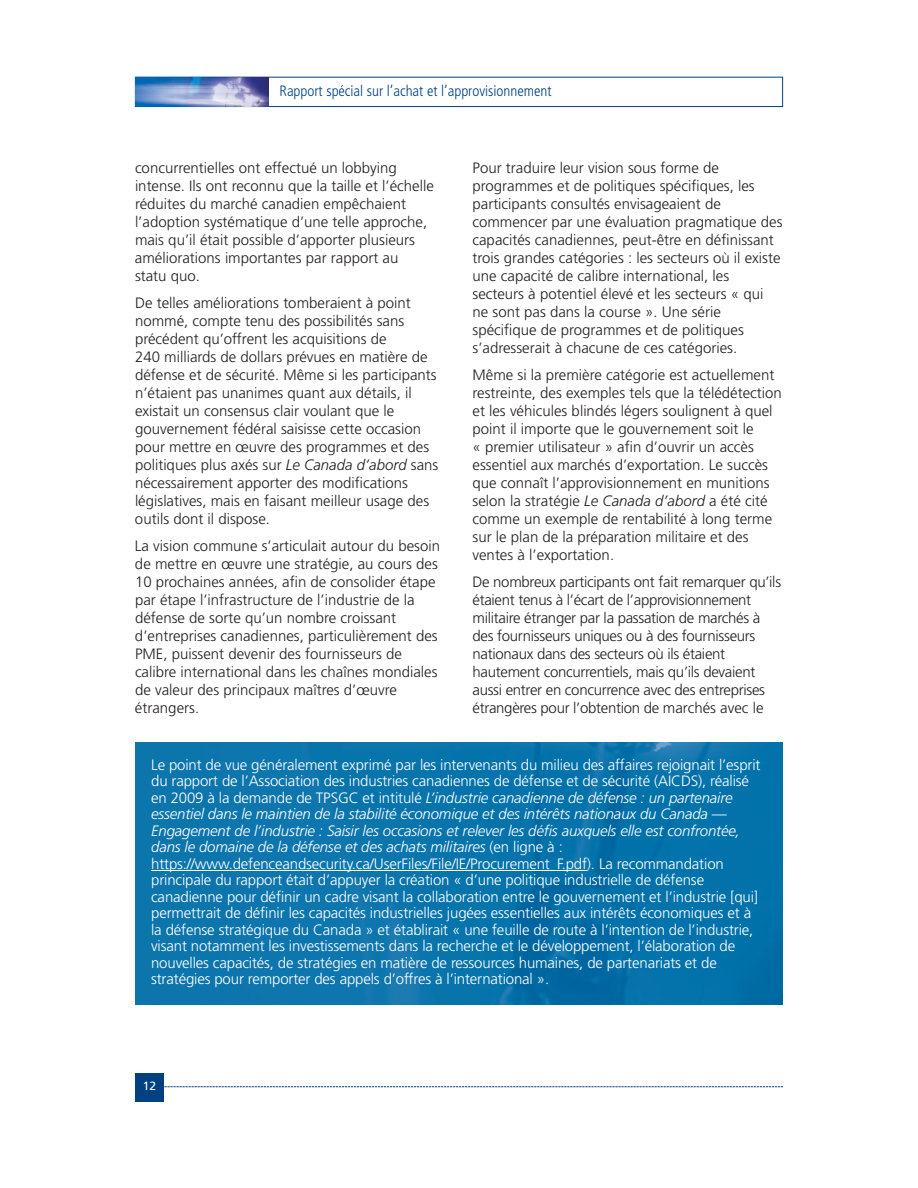
<style>
.page{position:relative;width:918px;height:1188px;background:#fff}
.page>*{position:absolute;margin:0;border:0;box-sizing:border-box;transform-origin:0 0}
.t1{font:300 15px/18px "Frutiger LT Std";color:#231f20}
.t2{font:300 15px/16.5px "Frutiger LT Std";letter-spacing:-.01em;color:#fff}
.t3{font:300 15px/18px "Frutiger LT Std";letter-spacing:-.02em;color:#231f20}
.t4{font:300 condensed 15px "Frutiger";color:#014181}
.t5{font:12px "Frutiger";color:#fff}
.s1{font-style:italic}
</style>
<div class="page">
<div style="left:135px;top:1073px;width:28px;height:28px;background:#014181"></div>
<img style="left:135px;top:742px;width:648px;height:262px">
<hr style="left:151px;top:870px;width:436px;height:1px;background:#fff">
<div style="left:135px;top:77px;width:648px;height:30px;border:1px solid #014181"></div>
<img style="left:135px;top:77px;width:134px;height:30px">
<svg style="left:163px;top:1086px;width:620px;height:1px"></svg>
<p class="t4" style="left:280px;top:85px;width:274px">Rapport spécial sur l’achat et l’approvisionnement</p>
<p class="t1" style="left:135px;top:160px;width:300px">concurrentielles ont effectué un lobbying intense. Ils ont reconnu que la taille et l’échelle réduites du marché canadien empêchaient l’adoption systématique d’une telle approche, mais qu’il était possible d’apporter plusieurs améliorations importantes par rapport au<br>statu quo.</p>
<p class="t1" style="left:135px;top:295px;width:305px">De telles améliorations tomberaient à point nommé, compte tenu des possibilités sans précédent qu’offrent les acquisitions de<br>240 milliards de dollars prévues en matière de défense et de sécurité. Même si les participants n’étaient pas unanimes quant aux détails, il existait un consensus clair voulant que le gouvernement fédéral saisisse cette occasion pour mettre en œuvre des programmes et des politiques plus axés sur <span class="s1">Le Canada d’abord</span> sans nécessairement apporter des modifications législatives, mais en faisant meilleur usage des outils dont il dispose.</p>
<p class="t1" style="left:135px;top:538px;width:307px">La vision commune s’articulait autour du besoin de mettre en œuvre une stratégie, au cours des 10 prochaines années, afin de consolider étape par étape l’infrastructure de l’industrie de la défense de sorte qu’un nombre croissant d’entreprises canadiennes, particulièrement des PME, puissent devenir des fournisseurs de calibre international dans les chaînes mondiales de valeur des principaux maîtres d’œuvre étrangers.</p>
<p class="t1" style="left:472px;top:160px;width:312px">Pour traduire leur vision sous forme de programmes et de politiques spécifiques, les participants consultés envisageaient de commencer par une évaluation pragmatique des capacités canadiennes, peut-être en définissant trois grandes catégories : les secteurs où il existe une capacité de calibre international, les secteurs à potentiel élevé et les secteurs « qui ne sont pas dans la course ». Une série spécifique de programmes et de politiques s’adresserait à chacune de ces catégories.</p>
<p class="t1" style="left:473px;top:367px;width:311px">Même si la première catégorie est actuellement restreinte, des exemples tels que la télédétection et les véhicules blindés légers soulignent à quel point il importe que le gouvernement soit le<br>« premier utilisateur » afin d’ouvrir un accès essentiel aux marchés d’exportation. Le succès que connaît l’approvisionnement en munitions selon la stratégie <span class="s1">Le Canada d’abord</span> a été cité comme un exemple de rentabilité à long terme sur le plan de la préparation militaire et des ventes à l’exportation.</p>
<p class="t3" style="left:473px;top:574px;width:310px">De nombreux participants ont fait remarquer qu’ils étaient tenus à l’écart de l’approvisionnement militaire étranger par la passation de marchés à des fournisseurs uniques ou à des fournisseurs nationaux dans des secteurs où ils étaient hautement concurrentiels, mais qu’ils devaient aussi entrer en concurrence avec des entreprises étrangères pour l’obtention de marchés avec le</p>
<p class="t2" style="left:151px;top:758px;width:611px">Le point de vue généralement exprimé par les intervenants du milieu des affaires rejoignait l’esprit du rapport de l’Association des industries canadiennes de défense et de sécurité (AICDS), réalisé en 2009 à la demande de TPSGC et intitulé <span class="s1">L’industrie canadienne de défense : un partenaire essentiel dans le maintien de la stabilité économique et des intérêts nationaux du Canada — Engagement de l’industrie : Saisir les occasions et relever les défis auxquels elle est confrontée, dans le domaine de la défense et des achats militaires</span> (en ligne à : https://www.defenceandsecurity.ca/UserFiles/File/IE/Procurement_F.pdf). La recommandation principale du rapport était d’appuyer la création « d’une politique industrielle de défense canadienne pour définir un cadre visant la collaboration entre le gouvernement et l’industrie [qui] permettrait de définir les capacités industrielles jugées essentielles aux intérêts économiques et à la défense stratégique du Canada » et établirait « une feuille de route à l’intention de l’industrie, visant notamment les investissements dans la recherche et le développement, l’élaboration de nouvelles capacités, de stratégies en matière de ressources humaines, de partenariats et de stratégies pour remporter des appels d’offres à l’international ».</p>
<p class="t5" style="left:143px;top:1081px;width:15px">12</p>
</div>
